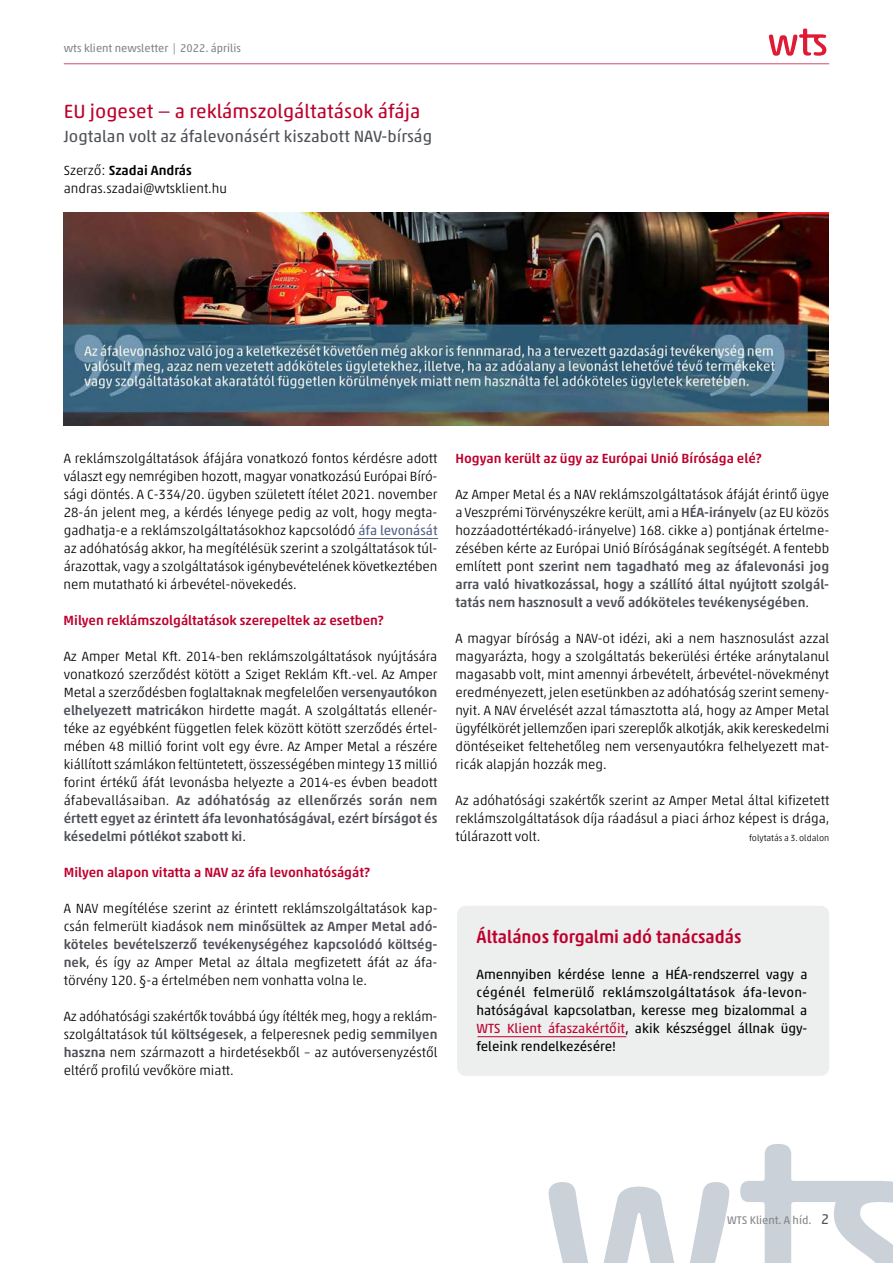
<style>
.page{position:relative;width:893px;height:1263px;background:#fff}
.page>*{position:absolute;margin:0;border:0;box-sizing:border-box;transform-origin:0 0}
.t1{font:19.5px "Akko Rounded Pro";color:#be002d}
.t2{font:500 18px "Akko Rounded Pro";color:#be002d;scale:.96 1}
.t3{font:16.5px "Akko Rounded Pro";color:#4e5157}
.t4{font:300 13.5px/18px "Akko Pro";color:#000;text-align:justify}
.t5{font:13.5px/18px "Akko Pro";color:#000;text-align:justify}
.t6{font:500 13.5px "Akko Pro";color:#be002d}
.t7{font:11.25px "Akko Pro";color:#838589}
.t8{font:300 9px "Akko Pro";color:#000}
.s1{font-weight:500}
.s2{font-weight:400;color:#516184}
.s3{font-weight:500;color:#4e5157}
.s4{color:#be002d}
.s5{font-size:14.25px;color:#4e5157}
</style>
<div class="page">
<hr style="left:64px;top:64px;width:765px;height:1px;background:#d24d6c">
<img style="left:64px;top:213px;width:765px;height:212px">
<hr style="left:357px;top:538px;width:81px;height:1px;background:#516184">
<div style="left:457px;top:906px;width:372px;height:170px;background:#edeeee;border-radius:9px"></div>
<hr style="left:477px;top:1036px;width:149px;height:1px;background:#be002d">
<svg style="left:549px;top:1182px;width:180px;height:81px"></svg>
<svg style="left:740px;top:1144px;width:153px;height:119px"></svg>
<svg style="left:769px;top:29px;width:57px;height:27px"></svg>
<p class="t7" style="left:64px;top:42px;width:179px">wts klient newsletter | 2022. április</p>
<h1 class="t1" style="left:64px;top:99px;width:358px">EU jogeset — a reklámszolgáltatások áfája</h1>
<p class="t3" style="left:64px;top:126px;width:370px">Jogtalan volt az áfalevonásért kiszabott NAV-bírság</p>
<p class="t4" style="left:64px;top:161px;width:165px">Szerző: <span class="s1">Szadai András </span>andras.szadai@wtsklient.hu</p>
<p class="t4" style="left:64px;top:449px;width:375px">A reklámszolgáltatások áfájára vonatkozó fontos kérdésre adott választ egy nemrégiben hozott, magyar vonatkozású Európai Bíró&shy;sági döntés. A C-334/20. ügyben született ítélet 2021. november 28-án jelent meg, a kérdés lényege pedig az volt, hogy megta&shy;gadhatja-e a reklámszolgáltatásokhoz kapcsolódó <span class="s2">áfa levonását </span>az adóhatóság akkor, ha megítélésük szerint a szolgáltatások túl&shy;árazottak, vagy a szolgáltatások igénybevételének következtében nem mutatható ki árbevétel-növekedés.</p>
<p class="t6" style="left:64px;top:612px;width:322px">Milyen reklámszolgáltatások szerepeltek az esetben?</p>
<p class="t4" style="left:64px;top:647px;width:375px">Az Amper Metal Kft. 2014-ben reklámszolgáltatások nyújtására vonatkozó szerződést kötött a Sziget Reklám Kft.-vel. Az Amper Metal a szerződésben foglaltaknak megfelelően <span class="s3">versenyautókon elhelyezett matricák</span>on hirdette magát. A szolgáltatás ellenér&shy;téke az egyébként független felek között kötött szerződés értel&shy;mében 48 millió forint volt egy évre. Az Amper Metal a részére kiállított számlákon feltüntetett, összességében mintegy 13 millió forint értékű áfát levonásba helyezte a 2014-es évben beadott áfabevallásaiban. <span class="s3">Az adóhatóság az ellenőrzés során nem értett egyet az érintett áfa levonhatóságával, ezért bírságot és késedelmi pótlékot szabott ki</span>.</p>
<p class="t6" style="left:64px;top:864px;width:308px">Milyen alapon vitatta a NAV az áfa levonhatóságát?</p>
<p class="t4" style="left:64px;top:899px;width:375px">A NAV megítélése szerint az érintett reklámszolgáltatások kap&shy;csán felmerült kiadások <span class="s3">nem minősültek az Amper Metal adó&shy;köteles bevételszerző tevékenységéhez kapcsolódó költség&shy;nek</span>, és így az Amper Metal az általa megfizetett áfát az áfa&shy;törvény 120. §-a értelmében nem vonhatta volna le.</p>
<p class="t4" style="left:64px;top:1007px;width:375px">Az adóhatósági szakértők továbbá úgy ítélték meg, hogy a reklám&shy;szolgáltatások <span class="s3">túl költségesek</span>, a felperesnek pedig <span class="s3">semmilyen haszna</span> nem származott a hirdetésekből – az autóversenyzéstől eltérő profilú vevőköre miatt.</p>
<p class="t6" style="left:455px;top:450px;width:308px">Hogyan került az ügy az Európai Unió Bírósága elé?</p>
<p class="t4" style="left:455px;top:485px;width:375px">Az Amper Metal és a NAV reklámszolgáltatások áfáját érintő ügye a Veszprémi Törvényszékre került, ami a <span class="s3">HÉA-irányelv</span> (az EU közös hozzáadottértékadó-irányelve) 168. cikke a) pontjának értelme&shy;zésében kérte az Európai Unió Bíróságának segítségét. A fentebb említett pont <span class="s3">szerint nem tagadható meg az áfalevonási jog arra való hivatkozással, hogy a szállító által nyújtott szolgál&shy;tatás nem hasznosult a vevő adóköteles tevékenységében</span>.</p>
<p class="t4" style="left:455px;top:629px;width:375px">A magyar bíróság a NAV-ot idézi, aki a nem hasznosulást azzal magyarázta, hogy a szolgáltatás bekerülési értéke aránytalanul magasabb volt, mint amennyi árbevételt, árbevétel-növekményt eredményezett, jelen esetünkben az adóhatóság szerint semeny&shy;nyit. A NAV érvelését azzal támasztotta alá, hogy az Amper Metal ügyfélkörét jellemzően ipari szereplők alkotják, akik kereskedelmi döntéseiket feltehetőleg nem versenyautókra felhelyezett mat&shy;ricák alapján hozzák meg.</p>
<p class="t4" style="left:455px;top:791px;width:375px">Az adóhatósági szakértők szerint az Amper Metal által kifizetett reklámszolgáltatások díja ráadásul a piaci árhoz képest is drága, túlárazott volt.</p>
<p class="t8" style="left:749px;top:832px;width:82px">folytatás a 3. oldalon</p>
<h2 class="t2" style="left:477px;top:925px;width:277px">Általános forgalmi adó tanácsadás</h2>
<p class="t5" style="left:476px;top:965px;width:333px">Amennyiben kérdése lenne a HÉA-rendszerrel vagy a cégénél felmerülő reklámszolgáltatások áfa-levon&shy;hatóságával kapcsolatban, keresse meg bizalommal a <span class="s4">WTS Klient áfaszakértőit</span>, akik készséggel állnak ügy&shy;feleink rendelkezésére!</p>
<p class="t7" style="left:727px;top:1213px;width:104px">WTS Klient. A híd. <span class="s5">2</span></p>
</div>
